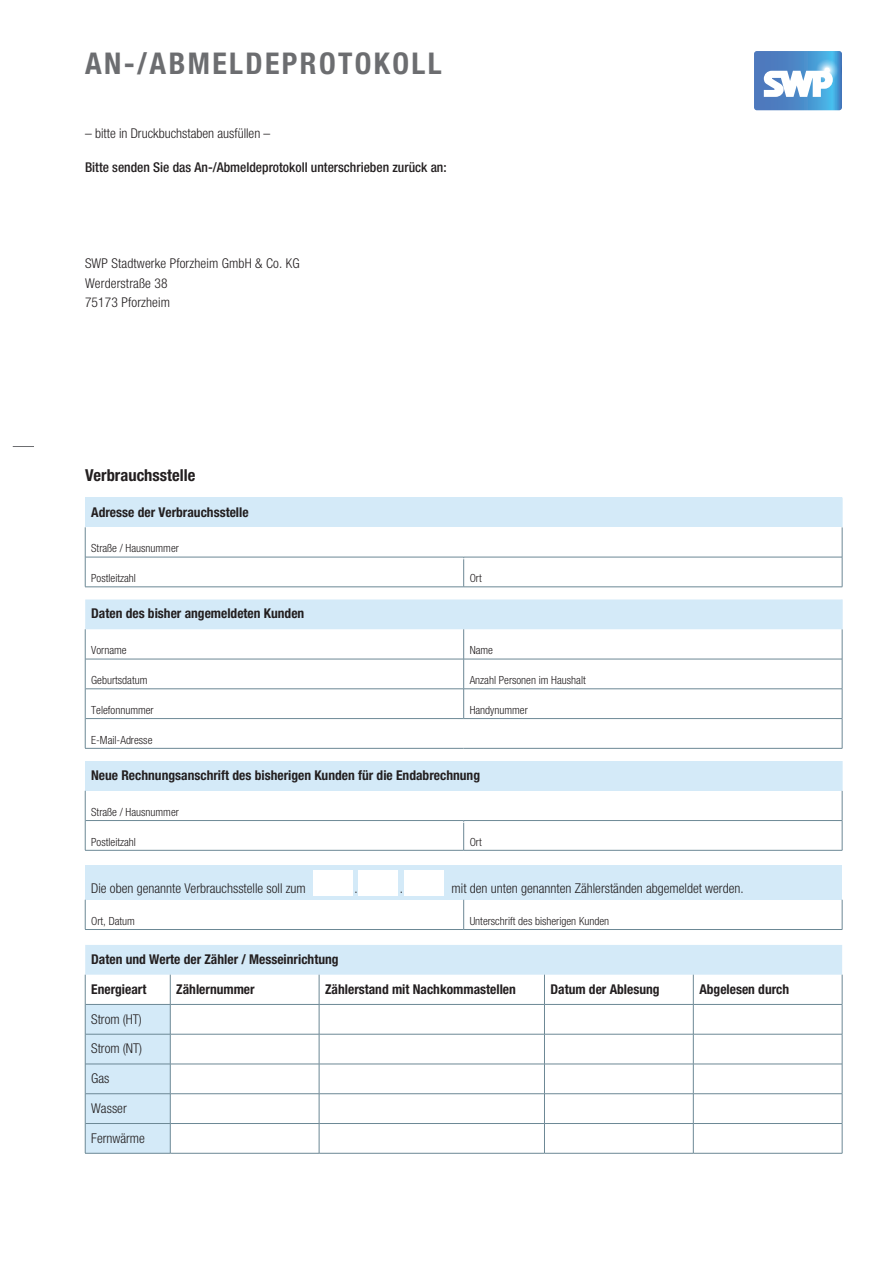
<style>
.page{position:relative;width:893px;height:1263px;background:#fff}
.page>*{position:absolute;margin:0;border:0;box-sizing:border-box;transform-origin:0 0}
.t1{font:700 condensed 30px "Helvetica Neue";letter-spacing:.08em;color:#6c6d70}
.t2{font:700 condensed 16.5px "Helvetica Neue";color:#231f20}
.t3{font:700 condensed 13.5px "Helvetica Neue";color:#231f20}
.t4{font:300 condensed 13.5px/19.5px "Helvetica Neue";color:#231f20}
.t5{font:500 condensed 13.5px "Helvetica Neue";color:#231f20}
.t6{font:300 condensed 11.25px "Helvetica Neue";color:#231f20}
</style>
<div class="page">
<svg style="left:754px;top:51px;width:88px;height:59px"></svg>
<div style="left:85px;top:599px;width:757px;height:30px;background:#d4eaf8"></div>
<hr style="left:85px;top:629px;width:1px;height:30px;background:#6c8895">
<hr style="left:463px;top:629px;width:1px;height:30px;background:#6c8895">
<hr style="left:842px;top:629px;width:1px;height:30px;background:#6c8895">
<hr style="left:85px;top:659px;width:1px;height:30px;background:#6c8895">
<hr style="left:463px;top:659px;width:1px;height:30px;background:#6c8895">
<hr style="left:842px;top:659px;width:1px;height:30px;background:#6c8895">
<svg style="left:85px;top:689px;width:1px;height:29px"></svg>
<svg style="left:463px;top:689px;width:1px;height:29px"></svg>
<svg style="left:842px;top:689px;width:1px;height:29px"></svg>
<hr style="left:85px;top:718px;width:1px;height:30px;background:#6c8895">
<hr style="left:842px;top:718px;width:1px;height:30px;background:#6c8895">
<hr style="left:85px;top:659px;width:379px;height:1px;background:#6c8895">
<hr style="left:464px;top:659px;width:378px;height:1px;background:#6c8895">
<hr style="left:85px;top:688px;width:379px;height:1px;background:#6c8895">
<hr style="left:464px;top:688px;width:378px;height:1px;background:#6c8895">
<hr style="left:85px;top:718px;width:379px;height:1px;background:#6c8895">
<hr style="left:464px;top:718px;width:378px;height:1px;background:#6c8895">
<hr style="left:85px;top:748px;width:379px;height:1px;background:#6c8895">
<hr style="left:464px;top:748px;width:378px;height:1px;background:#6c8895">
<hr style="left:842px;top:599px;width:1px;height:30px;background:#d4eaf8">
<div style="left:85px;top:761px;width:757px;height:30px;background:#d4eaf8"></div>
<svg style="left:85px;top:791px;width:1px;height:29px"></svg>
<svg style="left:842px;top:791px;width:1px;height:29px"></svg>
<hr style="left:85px;top:820px;width:1px;height:30px;background:#6c8895">
<svg style="left:463px;top:821px;width:1px;height:29px"></svg>
<hr style="left:842px;top:820px;width:1px;height:30px;background:#6c8895">
<hr style="left:85px;top:820px;width:379px;height:1px;background:#6c8895">
<hr style="left:464px;top:820px;width:378px;height:1px;background:#6c8895">
<hr style="left:85px;top:850px;width:379px;height:1px;background:#6c8895">
<hr style="left:464px;top:850px;width:378px;height:1px;background:#6c8895">
<hr style="left:842px;top:761px;width:1px;height:30px;background:#d4eaf8">
<hr style="left:91px;top:822px;width:745px;height:1px;background:#fff">
<svg style="left:85px;top:945px;width:757px;height:208px"></svg>
<svg style="left:85px;top:975px;width:1px;height:29px"></svg>
<svg style="left:842px;top:975px;width:1px;height:29px"></svg>
<hr style="left:85px;top:1004px;width:1px;height:30px;background:#6c8895">
<svg style="left:170px;top:975px;width:1px;height:59px"></svg>
<svg style="left:319px;top:975px;width:1px;height:59px"></svg>
<svg style="left:544px;top:975px;width:1px;height:59px"></svg>
<svg style="left:693px;top:975px;width:1px;height:59px"></svg>
<hr style="left:842px;top:1004px;width:1px;height:30px;background:#6c8895">
<hr style="left:85px;top:1034px;width:1px;height:30px;background:#6c8895">
<hr style="left:170px;top:1034px;width:1px;height:30px;background:#6c8895">
<hr style="left:319px;top:1034px;width:1px;height:30px;background:#6c8895">
<hr style="left:544px;top:1034px;width:1px;height:30px;background:#6c8895">
<hr style="left:693px;top:1034px;width:1px;height:30px;background:#6c8895">
<hr style="left:842px;top:1034px;width:1px;height:30px;background:#6c8895">
<hr style="left:85px;top:1064px;width:1px;height:30px;background:#6c8895">
<hr style="left:842px;top:1064px;width:1px;height:30px;background:#6c8895">
<svg style="left:85px;top:1094px;width:1px;height:29px"></svg>
<svg style="left:842px;top:1094px;width:1px;height:29px"></svg>
<hr style="left:85px;top:1123px;width:1px;height:30px;background:#6c8895">
<svg style="left:170px;top:1065px;width:1px;height:88px"></svg>
<svg style="left:319px;top:1065px;width:1px;height:88px"></svg>
<svg style="left:544px;top:1065px;width:1px;height:88px"></svg>
<svg style="left:693px;top:1065px;width:1px;height:88px"></svg>
<hr style="left:842px;top:1123px;width:1px;height:30px;background:#6c8895">
<hr style="left:85px;top:1004px;width:85px;height:1px;background:#6c8895">
<hr style="left:170px;top:1004px;width:149px;height:1px;background:#6c8895">
<hr style="left:319px;top:1004px;width:225px;height:1px;background:#6c8895">
<hr style="left:544px;top:1004px;width:149px;height:1px;background:#6c8895">
<hr style="left:693px;top:1004px;width:149px;height:1px;background:#6c8895">
<hr style="left:85px;top:1034px;width:85px;height:1px;background:#6c8895">
<hr style="left:170px;top:1034px;width:149px;height:1px;background:#6c8895">
<hr style="left:319px;top:1034px;width:225px;height:1px;background:#6c8895">
<hr style="left:544px;top:1034px;width:149px;height:1px;background:#6c8895">
<hr style="left:693px;top:1034px;width:149px;height:1px;background:#6c8895">
<hr style="left:85px;top:1064px;width:85px;height:1px;background:#6c8895">
<hr style="left:170px;top:1064px;width:149px;height:1px;background:#6c8895">
<hr style="left:319px;top:1064px;width:225px;height:1px;background:#6c8895">
<hr style="left:544px;top:1064px;width:149px;height:1px;background:#6c8895">
<hr style="left:693px;top:1064px;width:149px;height:1px;background:#6c8895">
<hr style="left:85px;top:1093px;width:85px;height:1px;background:#6c8895">
<hr style="left:170px;top:1093px;width:149px;height:1px;background:#6c8895">
<hr style="left:319px;top:1093px;width:225px;height:1px;background:#6c8895">
<hr style="left:544px;top:1093px;width:149px;height:1px;background:#6c8895">
<hr style="left:693px;top:1093px;width:149px;height:1px;background:#6c8895">
<hr style="left:85px;top:1123px;width:85px;height:1px;background:#6c8895">
<hr style="left:170px;top:1123px;width:149px;height:1px;background:#6c8895">
<hr style="left:319px;top:1123px;width:225px;height:1px;background:#6c8895">
<hr style="left:544px;top:1123px;width:149px;height:1px;background:#6c8895">
<hr style="left:693px;top:1123px;width:149px;height:1px;background:#6c8895">
<hr style="left:85px;top:1153px;width:85px;height:1px;background:#6c8895">
<hr style="left:170px;top:1153px;width:149px;height:1px;background:#6c8895">
<hr style="left:319px;top:1153px;width:225px;height:1px;background:#6c8895">
<hr style="left:544px;top:1153px;width:149px;height:1px;background:#6c8895">
<hr style="left:693px;top:1153px;width:149px;height:1px;background:#6c8895">
<div style="left:85px;top:866px;width:757px;height:34px;background:#d4eaf8"></div>
<svg style="left:85px;top:900px;width:1px;height:29px"></svg>
<svg style="left:463px;top:900px;width:1px;height:29px"></svg>
<svg style="left:842px;top:900px;width:1px;height:29px"></svg>
<hr style="left:85px;top:929px;width:379px;height:1px;background:#6c8895">
<hr style="left:464px;top:929px;width:378px;height:1px;background:#6c8895">
<div style="left:313px;top:870px;width:40px;height:25px;background:#fff"></div>
<div style="left:358px;top:870px;width:40px;height:25px;background:#fff"></div>
<div style="left:404px;top:870px;width:40px;height:25px;background:#fff"></div>
<div style="left:85px;top:497px;width:757px;height:30px;background:#d4eaf8"></div>
<hr style="left:85px;top:527px;width:1px;height:30px;background:#6c8895">
<hr style="left:842px;top:527px;width:1px;height:30px;background:#6c8895">
<hr style="left:85px;top:557px;width:1px;height:30px;background:#6c8895">
<hr style="left:463px;top:557px;width:1px;height:30px;background:#6c8895">
<hr style="left:842px;top:557px;width:1px;height:30px;background:#6c8895">
<hr style="left:85px;top:557px;width:379px;height:1px;background:#6c8895">
<hr style="left:464px;top:557px;width:378px;height:1px;background:#6c8895">
<hr style="left:85px;top:587px;width:379px;height:1px;background:#6c8895">
<hr style="left:464px;top:587px;width:378px;height:1px;background:#6c8895">
<hr style="left:842px;top:497px;width:1px;height:30px;background:#d4eaf8">
<hr style="left:91px;top:558px;width:745px;height:1px;background:#fff">
<svg style="left:13px;top:446px;width:21px;height:1px"></svg>
<h1 class="t1" style="left:85px;top:45px;width:358px">AN-/ABMELDEPROTOKOLL</h1>
<p class="t4" style="left:85px;top:124px;width:187px">– bitte in Druckbuchstaben ausfüllen –</p>
<p class="t5" style="left:85px;top:159px;width:363px">Bitte senden Sie das An-/Abmeldeprotokoll unterschrieben zurück an:</p>
<p class="t4" style="left:85px;top:254px;width:216px">SWP Stadtwerke Pforzheim GmbH &amp; Co. KG<br>Werderstraße 38<br>75173 Pforzheim</p>
<p class="t2" style="left:85px;top:465px;width:112px">Verbrauchsstelle</p>
<p class="t3" style="left:91px;top:503px;width:159px">Adresse der Verbrauchsstelle</p>
<p class="t6" style="left:91px;top:542px;width:89px">Straße / Hausnummer</p>
<p class="t6" style="left:91px;top:572px;width:46px">Postleitzahl</p>
<p class="t6" style="left:470px;top:572px;width:14px">Ort</p>
<p class="t3" style="left:91px;top:605px;width:215px">Daten des bisher angemeldeten Kunden</p>
<p class="t6" style="left:91px;top:644px;width:37px">Vorname</p>
<p class="t6" style="left:470px;top:644px;width:25px">Name</p>
<p class="t6" style="left:91px;top:673px;width:58px">Geburtsdatum</p>
<p class="t6" style="left:470px;top:673px;width:118px">Anzahl Personen im Haushalt</p>
<p class="t6" style="left:91px;top:703px;width:64px">Telefonnummer</p>
<p class="t6" style="left:470px;top:703px;width:60px">Handynummer</p>
<p class="t6" style="left:91px;top:733px;width:63px">E-Mail-Adresse</p>
<p class="t3" style="left:91px;top:767px;width:390px">Neue Rechnungsanschrift des bisherigen Kunden für die Endabrechnung</p>
<p class="t6" style="left:91px;top:805px;width:89px">Straße / Hausnummer</p>
<p class="t6" style="left:91px;top:835px;width:46px">Postleitzahl</p>
<p class="t6" style="left:470px;top:835px;width:14px">Ort</p>
<p class="t4" style="left:91px;top:879px;width:216px">Die oben genannte Verbrauchsstelle soll zum</p>
<p class="t4" style="left:354px;top:879px;width:5px">.</p>
<p class="t4" style="left:400px;top:879px;width:5px">.</p>
<p class="t4" style="left:452px;top:879px;width:294px">mit den unten genannten Zählerständen abgemeldet werden.</p>
<p class="t6" style="left:91px;top:914px;width:45px">Ort, Datum</p>
<p class="t6" style="left:470px;top:914px;width:141px">Unterschrift des bisherigen Kunden</p>
<p class="t3" style="left:91px;top:951px;width:249px">Daten und Werte der Zähler / Messeinrichtung</p>
<p class="t3" style="left:91px;top:981px;width:57px">Energieart</p>
<p class="t3" style="left:176px;top:981px;width:80px">Zählernummer</p>
<p class="t3" style="left:325px;top:981px;width:192px">Zählerstand mit Nachkommastellen</p>
<p class="t3" style="left:550px;top:981px;width:111px">Datum der Ablesung</p>
<p class="t3" style="left:699px;top:981px;width:91px">Abgelesen durch</p>
<p class="t4" style="left:91px;top:1009px;width:52px">Strom (HT)</p>
<p class="t4" style="left:91px;top:1039px;width:52px">Strom (NT)</p>
<p class="t4" style="left:91px;top:1068px;width:20px">Gas</p>
<p class="t4" style="left:91px;top:1098px;width:37px">Wasser</p>
<p class="t4" style="left:91px;top:1128px;width:55px">Fernwärme</p>
</div>
